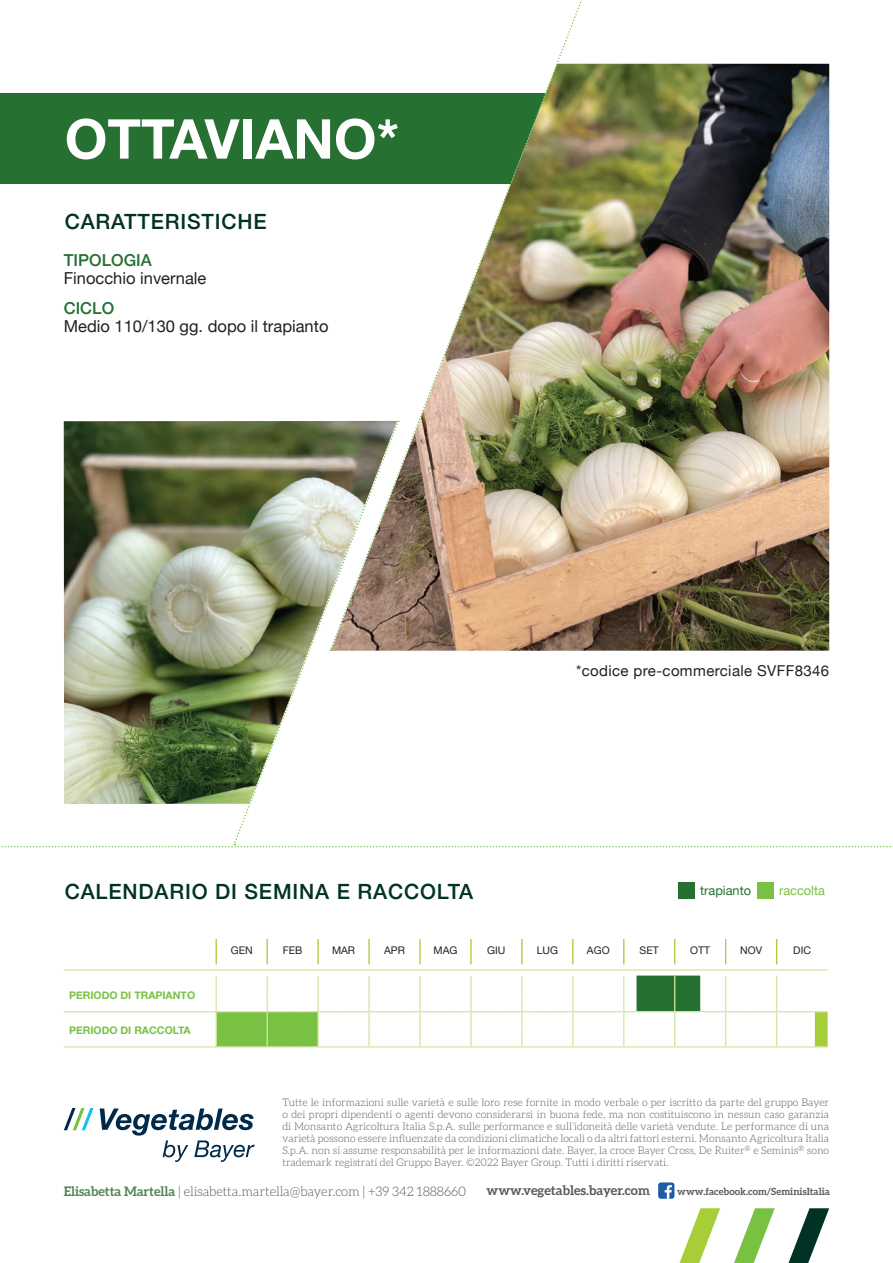
<style>
.page{position:relative;width:893px;height:1263px;background:#fff}
.page>*{position:absolute;margin:0;border:0;box-sizing:border-box;transform-origin:0 0}
.t1{font:700 54.9px "Helvetica Neue";color:#fff}
.t2{font:500 21px "Helvetica Neue";letter-spacing:.04em;color:#003226}
.t3{font:16.5px "Helvetica Neue";color:#231f20}
.t4{font:500 16.5px "Helvetica Neue";color:#267032}
.t5{font:15px "Helvetica Neue";letter-spacing:.025em;color:#231f20}
.t6{font:300 13.2px "Aleo";letter-spacing:-.01em;color:#57585a}
.t7{font:700 13.2px "Aleo";color:#57585a}
.t8{font:12.75px "Helvetica Neue";color:#267032}
.t9{font:12.75px "Helvetica Neue";color:#79c142}
.t10{font:300 10.5px/12px "Aleo";color:#57585a;text-align:justify}
.t11{font:10.5px "Helvetica Neue";color:#231f20}
.t12{font:700 10.5px "Helvetica Neue";color:#79c142}
.t13{font:700 9.9px "Aleo";color:#57585a}
.s1{font-weight:700;color:#4e854e}
</style>
<div class="page">
<div style="left:0;top:94px;width:572px;height:90px;background:#267032"></div>
<img style="left:64px;top:421px;width:215px;height:383px">
<img style="left:587px;top:64px;width:242px;height:587px">
<img style="left:329px;top:0;width:258px;height:651px">
<img style="left:233px;top:422px;width:166px;height:422px">
<svg style="left:680px;top:1208px;width:40px;height:55px"></svg>
<svg style="left:734px;top:1208px;width:41px;height:55px"></svg>
<svg style="left:788px;top:1208px;width:41px;height:55px"></svg>
<svg style="left:64px;top:1108px;width:30px;height:22px"></svg>
<svg style="left:100px;top:1108px;width:155px;height:54px"></svg>
<div style="left:658px;top:1182px;width:16px;height:17px;background:#1d5da6;border-radius:3px"></div>
<svg style="left:665px;top:1185px;width:7px;height:14px"></svg>
<svg style="left:1px;top:844px;width:892px;height:3px"></svg>
<div style="left:679px;top:883px;width:16px;height:16px;background:#267032"></div>
<div style="left:758px;top:883px;width:16px;height:16px;background:#79c142"></div>
<hr style="left:64px;top:1046px;width:152px;height:1px;background:#d5e6a4">
<hr style="left:64px;top:969px;width:152px;height:2px;background:#d5e6a4">
<hr style="left:573px;top:969px;width:51px;height:2px;background:#d5e6a4">
<hr style="left:573px;top:1011px;width:51px;height:1px;background:#d5e6a4">
<svg style="left:216px;top:939px;width:357px;height:108px"></svg>
<hr style="left:573px;top:1046px;width:51px;height:1px;background:#d5e6a4">
<hr style="left:64px;top:1011px;width:152px;height:1px;background:#d5e6a4">
<svg style="left:623px;top:939px;width:205px;height:108px"></svg>
<h1 class="t1" style="left:65px;top:96px;width:336px">OTTAVIANO*</h1>
<h2 class="t2" style="left:65px;top:204px;width:203px">CARATTERISTICHE</h2>
<h3 class="t4" style="left:64px;top:247px;width:90px">TIPOLOGIA</h3>
<h3 class="t3" style="left:64px;top:266px;width:144px">Finocchio invernale</h3>
<h3 class="t4" style="left:64px;top:295px;width:52px">CICLO</h3>
<h3 class="t3" style="left:64px;top:314px;width:266px">Medio 110/130 gg. dopo il trapianto</h3>
<h3 class="t5" style="left:576px;top:659px;width:255px">*codice pre-commerciale SVFF8346</h3>
<h2 class="t2" style="left:65px;top:875px;width:410px">CALENDARIO DI SEMINA E RACCOLTA</h2>
<p class="t8" style="left:700px;top:881px;width:52px">trapianto</p>
<p class="t9" style="left:779px;top:881px;width:47px">raccolta</p>
<p class="t12" style="left:69px;top:987px;width:128px">PERIODO DI TRAPIANTO</p>
<p class="t12" style="left:69px;top:1022px;width:123px">PERIODO DI RACCOLTA</p>
<p class="t11" style="left:231px;top:943px;width:23px">GEN</p>
<p class="t11" style="left:283px;top:943px;width:21px">FEB</p>
<p class="t11" style="left:332px;top:943px;width:25px">MAR</p>
<p class="t11" style="left:384px;top:943px;width:22px">APR</p>
<p class="t11" style="left:433px;top:943px;width:25px">MAG</p>
<p class="t11" style="left:487px;top:943px;width:20px">GIU</p>
<p class="t11" style="left:537px;top:943px;width:23px">LUG</p>
<p class="t11" style="left:587px;top:943px;width:24px">AGO</p>
<p class="t11" style="left:640px;top:943px;width:21px">SET</p>
<p class="t11" style="left:690px;top:943px;width:22px">OTT</p>
<p class="t11" style="left:740px;top:943px;width:23px">NOV</p>
<p class="t11" style="left:793px;top:943px;width:19px">DIC</p>
<p class="t10" style="left:282px;top:1097px;width:548px">Tutte le informazioni sulle varietà e sulle loro rese fornite in modo verbale o per iscritto da parte del gruppo Bayer o dei propri dipendenti o agenti devono considerarsi in buona fede, ma non costituiscono in nessun caso garanzia di Monsanto Agricoltura Italia S.p.A. sulle performance e sull’idoneità delle varietà vendute. Le performance di una varietà possono essere influenzate da condizioni climatiche locali o da altri fattori esterni. Monsanto Agricoltura Italia S.p.A. non si assume responsabilità per le informazioni date. Bayer, la croce Bayer Cross, De Ruiter<sup>®</sup> e Seminis<sup>®</sup> sono trademark registrati del Gruppo Bayer. ©2022 Bayer Group. Tutti i diritti riservati.</p>
<p class="t6" style="left:64px;top:1184px;width:404px"><span class="s1">Elisabetta Martella</span> | elisabetta.martella@bayer.com | +39 342 1888660</p>
<p class="t7" style="left:487px;top:1182px;width:165px">www.vegetables.bayer.com</p>
<p class="t13" style="left:677px;top:1185px;width:154px">www.facebook.com/SeminisItalia</p>
</div>
